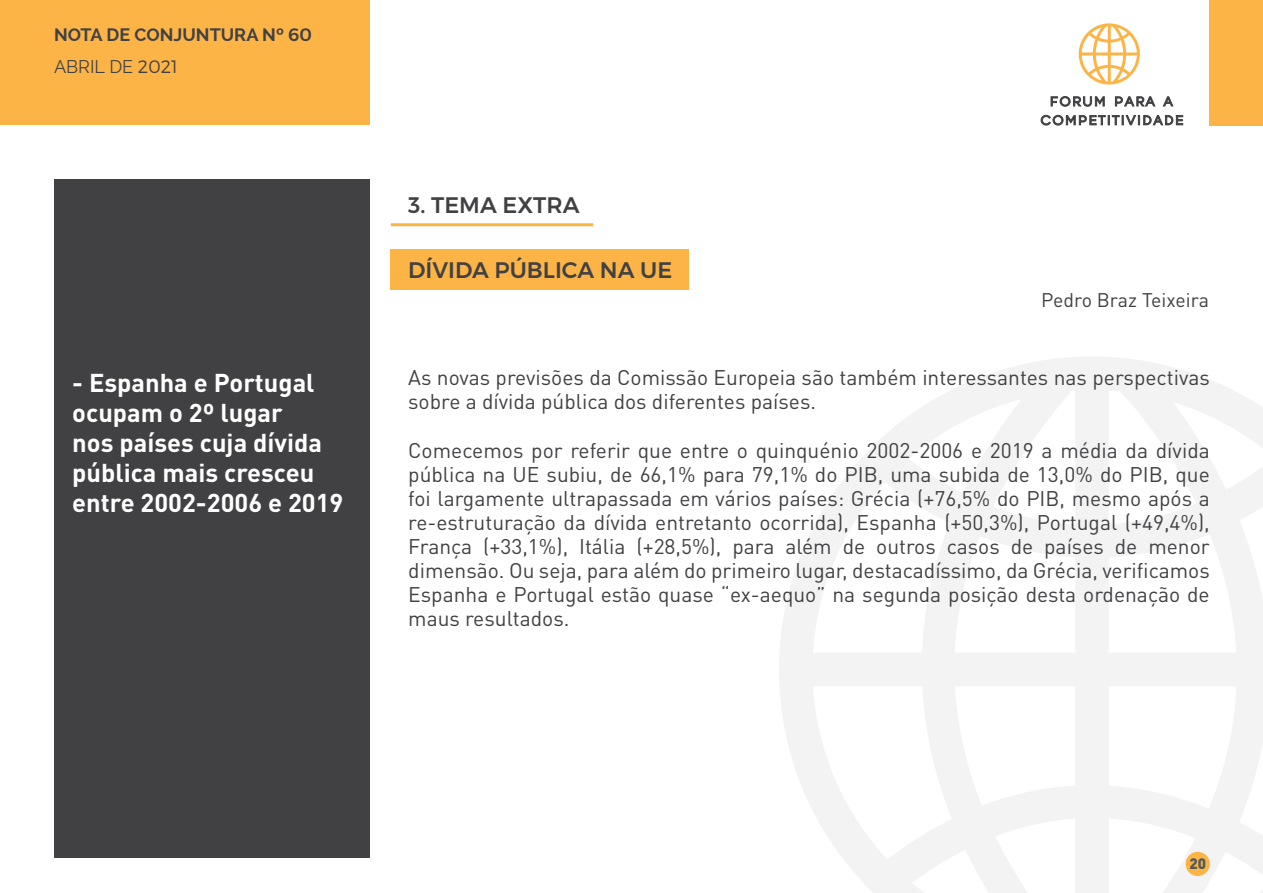
<style>
.page{position:relative;width:1263px;height:893px;background:#fff}
.page>*{position:absolute;margin:0;border:0;box-sizing:border-box;transform-origin:0 0}
.t1{font:700 25.5px/30px "DIN Pro";color:#fff}
.t2{font:500 22.5px "Montserrat";color:#414144}
.t3{font:21px/24px "DIN Pro";color:#414144}
.t4{font:19.5px "DIN Pro";color:#414144}
.t5{font:700 18px/32px "Raleway";color:#414144}
.t6{font:900 15px "DIN Pro";color:#555859}
.s1{font-family:"Montserrat";font-weight:500}
.s2{font-weight:400}
.s3{font-family:"Montserrat";font-weight:300}
</style>
<div class="page">
<div style="left:54px;top:179px;width:316px;height:678px;background:#414144"></div>
<svg style="left:779px;top:357px;width:484px;height:536px"></svg>
<div style="left:0;top:0;width:370px;height:125px;background:#fcb447"></div>
<div style="left:1210px;top:0;width:53px;height:125px;background:#fcb447"></div>
<svg style="left:1079px;top:23px;width:61px;height:62px"></svg>
<svg style="left:1050px;top:96px;width:55px;height:11px"></svg>
<svg style="left:1115px;top:96px;width:41px;height:11px"></svg>
<svg style="left:1162px;top:96px;width:12px;height:11px"></svg>
<svg style="left:1040px;top:114px;width:143px;height:12px"></svg>
<div style="left:1185px;top:852px;width:25px;height:24px;background:#fcb447;border-radius:50%"></div>
<div style="left:391px;top:249px;width:298px;height:41px;background:#fcb447"></div>
<hr style="left:391px;top:223px;width:202px;height:3px;background:#fcb447">
<p class="t5" style="left:54px;top:19px;width:259px">NOTA DE CONJUNTURA Nº <span class="s1">60<br></span><span class="s2">ABRIL DE</span> <span class="s3">2021</span></p>
<p class="t1" style="left:72px;top:366px;width:273px">- Espanha e Portugal ocupam o 2º lugar<br>nos países cuja dívida pública mais cresceu entre 2002-2006 e 2019</p>
<p class="t2" style="left:408px;top:191px;width:173px">3. TEMA EXTRA</p>
<p class="t2" style="left:408px;top:256px;width:265px">DÍVIDA PÚBLICA NA UE</p>
<p class="t4" style="left:1041px;top:286px;width:169px">Pedro Braz Teixeira</p>
<p class="t3" style="left:408px;top:364px;width:803px">As novas previsões da Comissão Europeia são também interessantes nas perspectivas sobre a dívida pública dos diferentes países.</p>
<p class="t3" style="left:408px;top:438px;width:803px;text-align:justify">Comecemos por referir que entre o quinquénio 2002-2006 e 2019 a média da dívida pública na UE subiu, de 66,1% para 79,1% do PIB, uma subida de 13,0% do PIB, que foi largamente ultrapassada em vários países: Grécia (+76,5% do PIB, mesmo após a re-estruturação da dívida entretanto ocorrida), Espanha (+50,3%), Portugal (+49,4%), França (+33,1%), Itália (+28,5%), para além de outros casos de países de menor dimensão. Ou seja, para além do primeiro lugar, destacadíssimo, da Grécia, verificamos Espanha e Portugal estão quase “ex-aequo” na segunda posição desta ordenação de maus resultados.</p>
<p class="t6" style="left:1189px;top:853px;width:18px">20</p>
</div>
